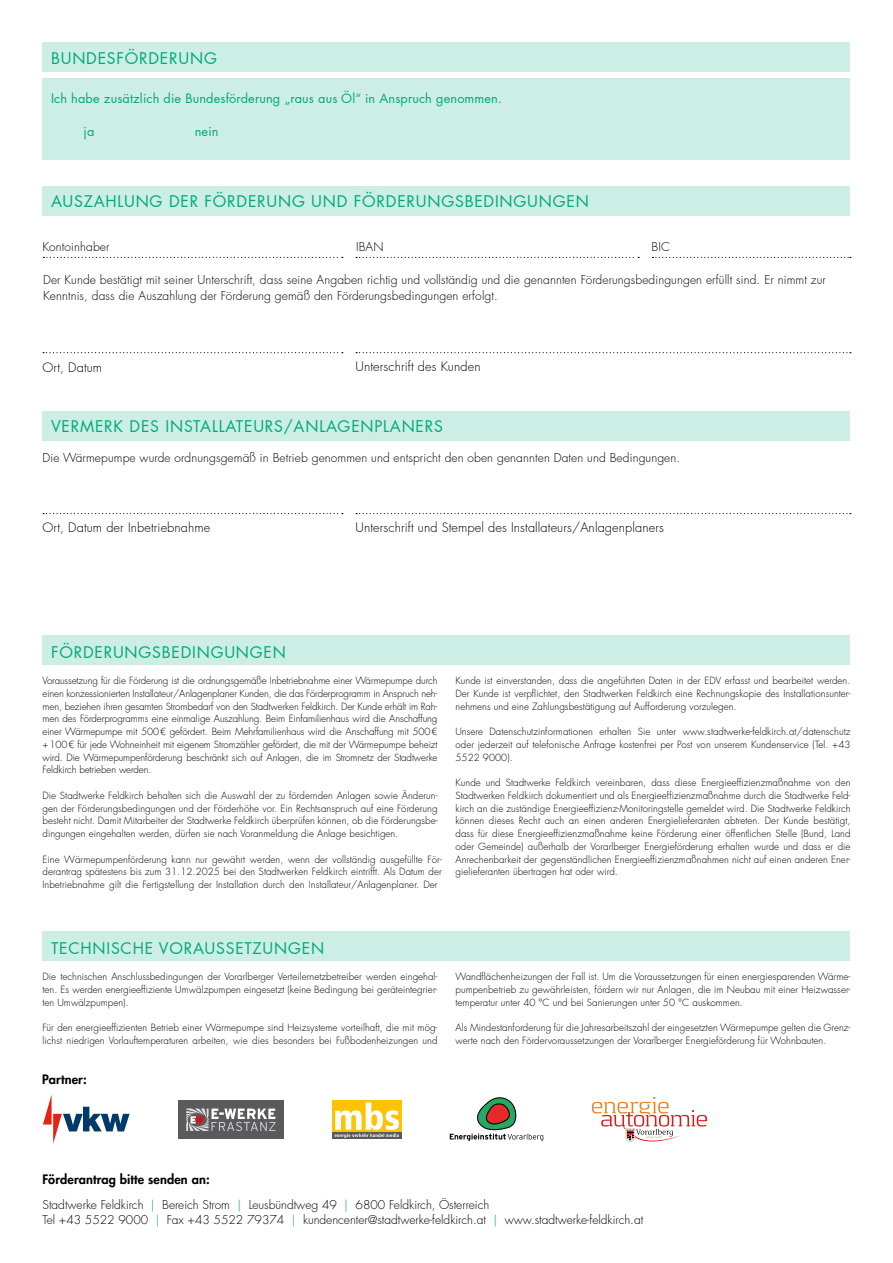
<style>
.page{position:relative;width:893px;height:1263px;background:#fff}
.page>*{position:absolute;margin:0;border:0;box-sizing:border-box;transform-origin:0 0}
.t1{font:15.75px "Futura LT Pro";letter-spacing:.05em;color:#00aa78}
.t2{font:300 12.75px "Futura LT Pro";letter-spacing:.01em;color:#000}
.t3{font:12.75px "Futura LT Pro";letter-spacing:.01em;color:#00aa78}
.t4{font:800 12.75px "Futura LT Pro";letter-spacing:.01em;color:#000}
.t5{font:300 12px/15px "Futura LT Pro";letter-spacing:.01em;color:#000}
.t6{font:300 9.75px/12.8px "Futura LT Pro";letter-spacing:.005em;color:#000;text-align:justify}
.s1{color:#00aa78}
</style>
<div class="page">
<div style="left:43px;top:79px;width:807px;height:81px;background:#cdeee4"></div>
<div style="left:43px;top:43px;width:807px;height:29px;background:#cdeee4"></div>
<div style="left:43px;top:411px;width:807px;height:30px;background:#cdeee4"></div>
<div style="left:43px;top:186px;width:807px;height:30px;background:#cdeee4"></div>
<div style="left:43px;top:635px;width:807px;height:30px;background:#cdeee4"></div>
<div style="left:43px;top:931px;width:807px;height:30px;background:#cdeee4"></div>
<svg style="left:356px;top:513px;width:495px;height:1px"></svg>
<svg style="left:356px;top:352px;width:495px;height:1px"></svg>
<svg style="left:43px;top:352px;width:300px;height:1px"></svg>
<svg style="left:43px;top:513px;width:300px;height:1px"></svg>
<div style="left:178px;top:1101px;width:105px;height:38px;background:#5a5a5c"></div>
<svg style="left:186px;top:1108px;width:90px;height:23px"></svg>
<div style="left:332px;top:1101px;width:69px;height:31px;background:#fdc201"></div>
<div style="left:332px;top:1132px;width:69px;height:7px;background:#5a5a5c"></div>
<svg style="left:335px;top:1102px;width:64px;height:36px"></svg>
<svg style="left:450px;top:1097px;width:93px;height:44px"></svg>
<svg style="left:592px;top:1097px;width:115px;height:45px"></svg>
<svg style="left:43px;top:1095px;width:87px;height:49px"></svg>
<svg style="left:43px;top:257px;width:300px;height:1px"></svg>
<svg style="left:356px;top:257px;width:283px;height:1px"></svg>
<svg style="left:652px;top:257px;width:199px;height:1px"></svg>
<h1 class="t1" style="left:51px;top:47px;width:167px">BUNDESFÖRDERUNG</h1>
<h2 class="t3" style="left:51px;top:90px;width:452px">Ich habe zusätzlich die Bundesförderung „raus aus Öl“ in Anspruch genommen.</h2>
<h2 class="t3" style="left:84px;top:122px;width:12px">ja</h2>
<h2 class="t3" style="left:195px;top:122px;width:25px">nein</h2>
<h1 class="t1" style="left:51px;top:191px;width:539px">AUSZAHLUNG DER FÖRDERUNG UND FÖRDERUNGSBEDINGUNGEN</h1>
<p class="t5" style="left:43px;top:239px;width:68px">Kontoinhaber</p>
<p class="t5" style="left:356px;top:239px;width:29px">IBAN</p>
<p class="t5" style="left:652px;top:239px;width:20px">BIC</p>
<p class="t5" style="left:43px;top:272px;width:784px;line-height:15.8px">Der Kunde bestätigt mit seiner Unterschrift, dass seine Angaben richtig und vollständig und die genannten Förderungsbedingungen erfüllt sind. Er nimmt zur<br>Kenntnis, dass die Auszahlung der Förderung gemäß den Förderungsbedingungen erfolgt.</p>
<h2 class="t2" style="left:43px;top:359px;width:61px">Ort, Datum</h2>
<h2 class="t2" style="left:356px;top:358px;width:126px">Unterschrift des Kunden</h2>
<h1 class="t1" style="left:51px;top:416px;width:393px">VERMERK DES INSTALLATEURS/ANLAGENPLANERS</h1>
<p class="t5" style="left:43px;top:451px;width:639px">Die Wärmepumpe wurde ordnungsgemäß in Betrieb genommen und entspricht den oben genannten Daten und Bedingungen.</p>
<h2 class="t2" style="left:43px;top:519px;width:169px">Ort, Datum der Inbetriebnahme</h2>
<h1 class="t1" style="left:51px;top:641px;width:236px">FÖRDERUNGSBEDINGUNGEN</h1>
<h2 class="t2" style="left:356px;top:519px;width:310px">Unterschrift und Stempel des Installateurs/Anlagenplaners</h2>
<p class="t6" style="left:43px;top:674px;width:396px">Voraussetzung für die Förderung ist die ordnungsgemäße Inbetriebnahme einer Wärmepumpe durch einen konzessionierten Installateur/Anlagenplaner Kunden, die das Förderprogramm in Anspruch neh&shy;men, beziehen ihren gesamten Strombedarf von den Stadtwerken Feldkirch. Der Kunde erhält im Rah&shy;men des Förderprogramms eine einmalige Auszahlung. Beim Einfamilienhaus wird die Anschaffung einer Wärmepumpe mit 500€ gefördert. Beim Mehrfamilienhaus wird die Anschaffung mit 500€ +100€ für jede Wohneinheit mit eigenem Stromzähler gefördert, die mit der Wärmepumpe beheizt wird. Die Wärmepumpenförderung beschränkt sich auf Anlagen, die im Stromnetz der Stadtwerke Feldkirch betrieben werden.</p>
<p class="t6" style="left:43px;top:789px;width:396px">Die Stadtwerke Feldkirch behalten sich die Auswahl der zu fördernden Anlagen sowie Änderun&shy;gen der Förderungsbedingungen und der Förderhöhe vor. Ein Rechtsanspruch auf eine Förderung besteht nicht. Damit Mitarbeiter der Stadtwerke Feldkirch überprüfen können, ob die Förderungsbe&shy;dingungen eingehalten werden, dürfen sie nach Voranmeldung die Anlage besichtigen.</p>
<p class="t6" style="left:43px;top:853px;width:401px">Eine Wärmepumpenförderung kann nur gewährt werden, wenn der vollständig ausgefüllte För&shy;derantrag spätestens bis zum 31.12.2025 bei den Stadtwerken Feldkirch eintrifft. Als Datum der Inbetriebnahme gilt die Fertigstellung der Installation durch den Installateur/Anlagenplaner. Der</p>
<p class="t6" style="left:455px;top:674px;width:396px">Kunde ist einverstanden, dass die angeführten Daten in der EDV erfasst und bearbeitet werden.<br>Der Kunde ist verpflichtet, den Stadtwerken Feldkirch eine Rechnungskopie des Installationsunter&shy;nehmens und eine Zahlungsbestätigung auf Aufforderung vorzulegen.</p>
<p class="t6" style="left:455px;top:725px;width:396px">Unsere Datenschutzinformationen erhalten Sie unter www.stadtwerke-feldkirch.at/datenschutz oder jederzeit auf telefonische Anfrage kostenfrei per Post von unserem Kundenservice (Tel. +43<br>5522 9000).</p>
<p class="t6" style="left:455px;top:776px;width:396px">Kunde und Stadtwerke Feldkirch vereinbaren, dass diese Energieeffizienzmaßnahme von den Stadtwerken Feldkirch dokumentiert und als Energieeffizienzmaßnahme durch die Stadtwerke Feld&shy;kirch an die zuständige Energieeffizienz-Monitoringstelle gemeldet wird. Die Stadtwerke Feldkirch können dieses Recht auch an einen anderen Energielieferanten abtreten. Der Kunde bestätigt, dass für diese Energieeffizienzmaßnahme keine Förderung einer öffentlichen Stelle (Bund, Land oder Gemeinde) außerhalb der Vorarlberger Energieförderung erhalten wurde und dass er die Anrechenbarkeit der gegenständlichen Energieeffizienzmaßnahmen nicht auf einen anderen Ener&shy;gielieferanten übertragen hat oder wird.</p>
<h1 class="t1" style="left:51px;top:937px;width:275px">TECHNISCHE VORAUSSETZUNGEN</h1>
<p class="t6" style="left:43px;top:970px;width:396px">Die technischen Anschlussbedingungen der Vorarlberger Verteilernetzbetreiber werden eingehal&shy;ten. Es werden energieeffiziente Umwälzpumpen eingesetzt (keine Bedingung bei geräteintegrier&shy;ten Umwälzpumpen).</p>
<p class="t6" style="left:43px;top:1021px;width:396px">Für den energieeffizienten Betrieb einer Wärmepumpe sind Heizsysteme vorteilhaft, die mit mög&shy;lichst niedrigen Vorlauftemperaturen arbeiten, wie dies besonders bei Fußbodenheizungen und</p>
<h2 class="t4" style="left:42px;top:1069px;width:46px">Partner:</h2>
<p class="t6" style="left:455px;top:970px;width:396px">Wandflächenheizungen der Fall ist. Um die Voraussetzungen für einen energiesparenden Wärme&shy;pumpenbetrieb zu gewährleisten, fördern wir nur Anlagen, die im Neubau mit einer Heizwasser&shy;temperatur unter 40 °C und bei Sanierungen unter 50 °C auskommen.</p>
<p class="t6" style="left:455px;top:1021px;width:396px">Als Mindestanforderung für die Jahresarbeitszahl der eingesetzten Wärmepumpe gelten die Grenz&shy;werte nach den Fördervoraussetzungen der Vorarlberger Energieförderung für Wohnbauten.</p>
<h2 class="t4" style="left:43px;top:1170px;width:169px">Förderantrag bitte senden an:</h2>
<p class="t5" style="left:43px;top:1197px;width:602px">Stadtwerke Feldkirch <span class="s1">|</span> Bereich Strom <span class="s1">|</span> Leusbündtweg 49 <span class="s1">|</span> 6800 Feldkirch, Österreich<br>Tel +43 5522 9000 <span class="s1">|</span> Fax +43 5522 79374 <span class="s1">|</span> kundencenter@stadtwerke-feldkirch.at <span class="s1">|</span> www.stadtwerke-feldkirch.at</p>
</div>
